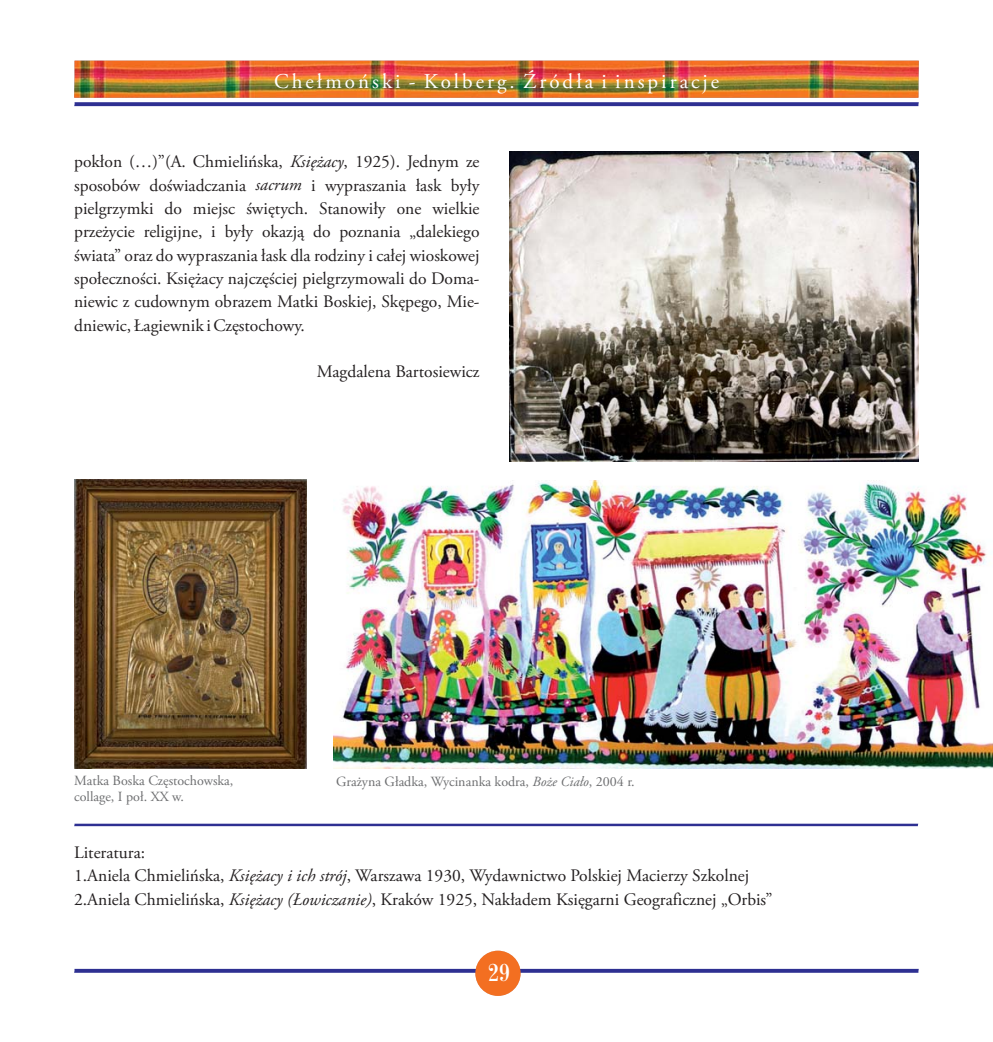
<style>
.page{position:relative;width:993px;height:1042px;background:#fff}
.page>*{position:absolute;margin:0;border:0;box-sizing:border-box;transform-origin:0 0}
.t1{font:24.5px "Century 725 Cn EU Normal";color:#fff}
.t2{font:21px "Adobe Garamond Pro";letter-spacing:.145em;color:#fff}
.t3{font:17.5px/23.3px "Adobe Garamond Pro";color:#231f20}
.t4{font:italic 17.5px "Adobe Garamond Pro";color:#231f20}
.t5{font:14px "Adobe Garamond Pro";color:#6d6e70}
.s1{font-style:italic}
</style>
<div class="page">
<svg style="left:74px;top:969px;width:844px;height:4px;background:#383a97"></svg>
<div style="left:475px;top:950px;width:45px;height:46px;background:#f36f21;border-radius:50%"></div>
<img style="left:74px;top:479px;width:232px;height:289px">
<img style="left:334px;top:480px;width:658px;height:288px">
<img style="left:509px;top:151px;width:409px;height:310px">
<svg style="left:74px;top:823px;width:843px;height:3px;background:#5e60ab"></svg>
<img style="left:74px;top:61px;width:844px;height:45px">
<p class="t2" style="left:274px;top:73px;width:446px">Chełmoński - Kolberg. Źródła i inspiracje</p>
<p class="t3" style="left:74px;top:152px;width:407px">pokłon (…)”(A. Chmielińska, <span class="s1">Księżacy</span>, 1925). Jednym ze sposobów doświadczania</p>
<p class="t3" style="left:74px;top:175px;width:407px;text-align:justify;text-indent:237px">i wypraszania łask były pielgrzymki do miejsc świętych. Stanowiły one wielkie przeżycie religijne, i były okazją do poznania „dalekiego świata” oraz do wypraszania łask dla rodziny i całej wioskowej społeczności. Księżacy najczęściej pielgrzymowali do Doma&shy;niewic z cudownym obrazem Matki Boskiej, Skępego, Mie&shy;dniewic, Łagiewnik i Częstochowy.</p>
<p class="t3" style="left:317px;top:362px;width:164px">Magdalena Bartosiewicz</p>
<p class="t4" style="left:255px;top:178px;width:47px">sacrum</p>
<p class="t5" style="left:74px;top:775px;width:161px">Matka Boska Częstochowska,</p>
<p class="t5" style="left:336px;top:775px;width:300px">Grażyna Gładka, Wycinanka kodra, <span class="s1">Boże Ciało</span>, 2004 r.</p>
<p class="t5" style="left:74px;top:791px;width:111px">collage, I poł. XX w.</p>
<p class="t3" style="left:74px;top:842px;width:699px">Literatura:<br>1.Aniela Chmielińska, <span class="s1">Księżacy i ich strój</span>, Warszawa 1930, Wydawnictwo Polskiej Macierzy Szkolnej<br>2.Aniela Chmielińska, <span class="s1">Księżacy (Łowiczanie)</span>, Kraków 1925, Nakładem Księgarni Geograficznej „Orbis”</p>
<h1 class="t1" style="left:488px;top:958px;width:23px">29</h1>
</div>
